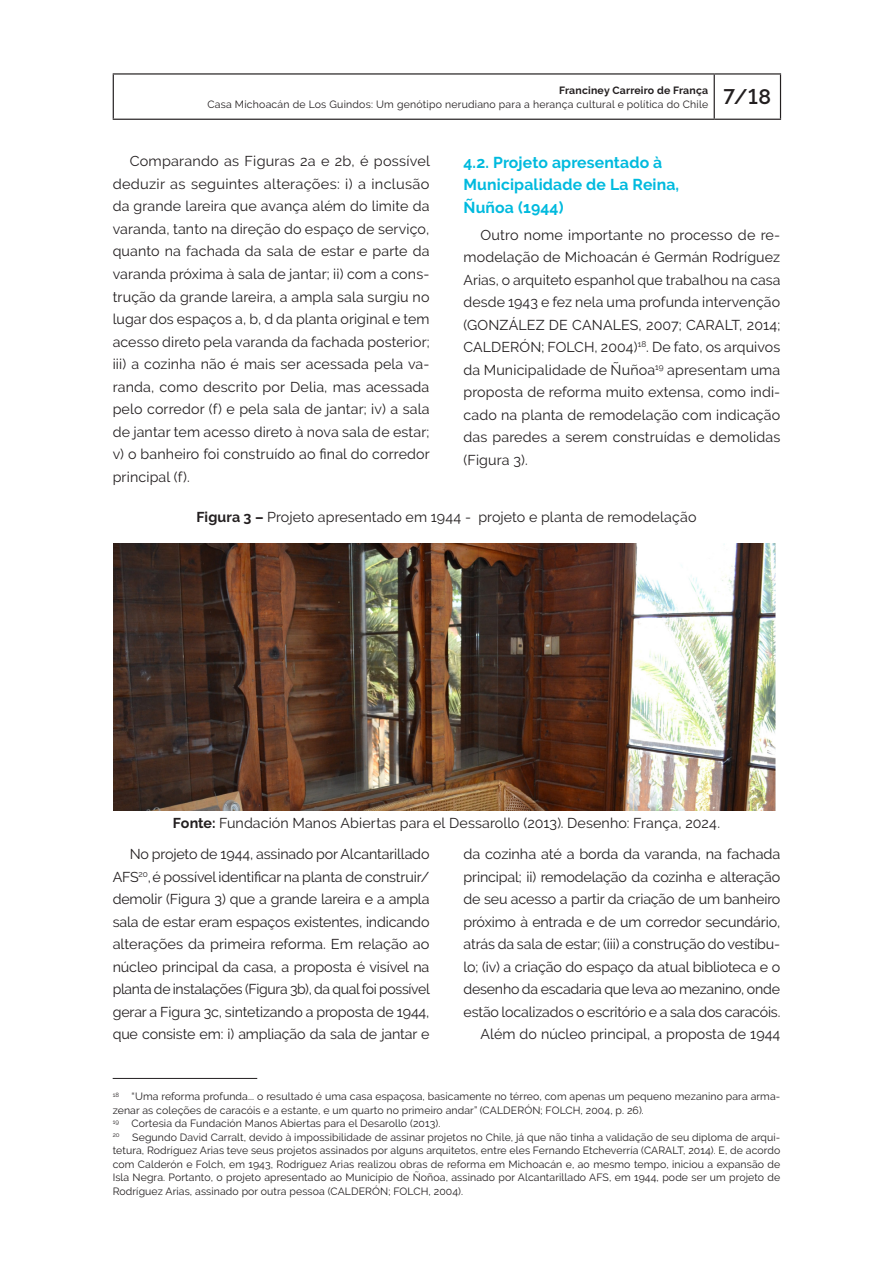
<style>
.page{position:relative;width:893px;height:1263px;background:#fff}
.page>*{position:absolute;margin:0;border:0;box-sizing:border-box;transform-origin:0 0}
.Subtitulo{font:700 15.75px/22.5px "Raleway";letter-spacing:.01em;color:#00bade}
.Miolo{font:14.25px/22.5px "Raleway";color:#231f20;text-align:justify}
.Imagem_figura_transposta{font:14.25px "Raleway";letter-spacing:.005em;color:#231f20}
.Nota_rodape{font:10.5px/13.5px "Raleway";letter-spacing:.01em;color:#231f20}
.s1{font-weight:700}
</style>
<div class="page">
<hr style="left:714px;top:75px;width:1px;height:44px;background:#231f20">
<hr style="left:113px;top:73px;width:601px;height:2px;background:#231f20">
<hr style="left:113px;top:75px;width:1px;height:44px;background:#231f20">
<hr style="left:714px;top:73px;width:67px;height:2px;background:#231f20">
<hr style="left:780px;top:75px;width:1px;height:44px;background:#231f20">
<hr style="left:113px;top:119px;width:601px;height:1px;background:#231f20">
<hr style="left:714px;top:119px;width:67px;height:1px;background:#231f20">
<hr style="left:113px;top:1078px;width:144px;height:1px;background:#231f20">
<img style="left:113px;top:544px;width:663px;height:266px">
<p class="Nota_rodape" style="left:207px;top:84px;width:565px;text-indent:352px"><span class="s1">Franciney Carreiro de França<br></span>Casa Michoacán de Los Guindos: Um genótipo nerudiano para a herança cultural e política do Chile <sup>7/18</sup></p>
<p class="Miolo" style="left:113px;top:150px;width:319px;text-indent:17px">Comparando as Figuras 2a e 2b, é possível deduzir as seguintes alterações: i) a inclusão da grande lareira que avança além do limite da varanda, tanto na direção do espaço de serviço, quanto na fachada da sala de estar e parte da varanda próxima à sala de jantar; ii) com a cons&shy;trução da grande lareira, a ampla sala surgiu no lugar dos espaços a, b, d da planta original e tem acesso direto pela varanda da fachada posterior; iii) a cozinha não é mais ser acessada pela va&shy;randa, como descrito por Delia, mas acessada pelo corredor (f) e pela sala de jantar; iv) a sala de jantar tem acesso direto à nova sala de estar; v) o banheiro foi construído ao final do corredor principal (f).</p>
<p class="Subtitulo" style="left:463px;top:151px;width:217px">4.2. Projeto apresentado à<br>Municipalidade de La Reina,<br>Ñuñoa (1944)</p>
<p class="Miolo" style="left:463px;top:223px;width:318px;text-indent:17px">Outro nome importante no processo de re&shy;modelação de Michoacán é Germán Rodríguez Arias, o arquiteto espanhol que trabalhou na casa desde 1943 e fez nela uma profunda intervenção (GONZÁLEZ DE CANALES, 2007; CARALT, 2014; CALDERÓN; FOLCH, 2004)<sup>18</sup>. De fato, os arquivos da Municipalidade de Ñuñoa<sup>19</sup> apresentam uma proposta de reforma muito extensa, como indi&shy;cado na planta de remodelação com indicação das paredes a serem construídas e demolidas (Figura 3).</p>
<p class="Imagem_figura_transposta" style="left:196px;top:509px;width:501px"><span class="s1">Figura 3 –</span> Projeto apresentado em 1944 - projeto e planta de remodelação</p>
<p class="Imagem_figura_transposta" style="left:173px;top:815px;width:549px"><span class="s1">Fonte:</span> Fundación Manos Abiertas para el Dessarollo (2013). Desenho: França, 2024.</p>
<p class="Miolo" style="left:113px;top:843px;width:319px;text-indent:17px">No projeto de 1944, assinado por Alcantarillado AFS<sup>20</sup>,é possível identificar na planta de construir/ demolir (Figura 3) que a grande lareira e a ampla sala de estar eram espaços existentes, indicando alterações da primeira reforma. Em relação ao núcleo principal da casa, a proposta é visível na planta de instalações (Figura 3b), da qual foi possível gerar a Figura 3c, sintetizando a proposta de 1944, que consiste em: i) ampliação da sala de jantar e</p>
<p class="Miolo" style="left:463px;top:843px;width:318px">da cozinha até a borda da varanda, na fachada principal; ii) remodelação da cozinha e alteração de seu acesso a partir da criação de um banheiro próximo à entrada e de um corredor secundário, atrás da sala de estar; (iii) a construção do vestíbu&shy;lo; (iv) a criação do espaço da atual biblioteca e o desenho da escadaria que leva ao mezanino, onde estão localizados o escritório e a sala dos caracóis.</p>
<p class="Miolo" style="left:480px;top:1023px;width:301px">Além do núcleo principal, a proposta de 1944</p>
<p class="Nota_rodape" style="left:113px;top:1090px;width:669px"><sup>18</sup> “Uma reforma profunda... o resultado é uma casa espaçosa, basicamente no térreo, com apenas um pequeno mezanino para arma&shy;zenar as coleções de caracóis e a estante, e um quarto no primeiro andar” (CALDERÓN; FOLCH, 2004, p. 26).</p>
<p class="Nota_rodape" style="left:113px;top:1117px;width:329px"><sup>19</sup> Cortesia da Fundación Manos Abiertas para el Desarollo (2013).</p>
<p class="Nota_rodape" style="left:113px;top:1130px;width:669px;text-align:justify"><sup>20</sup> Segundo David Carralt, devido à impossibilidade de assinar projetos no Chile, já que não tinha a validação de seu diploma de arqui&shy;tetura, Rodríguez Arias teve seus projetos assinados por alguns arquitetos, entre eles Fernando Etcheverría (CARALT, 2014). E, de acordo com Calderón e Folch, em 1943, Rodríguez Arias realizou obras de reforma em Michoacán e, ao mesmo tempo, iniciou a expansão de Isla Negra. Portanto, o projeto apresentado ao Município de Ñoñoa, assinado por Alcantarillado AFS, em 1944, pode ser um projeto de Rodríguez Arias, assinado por outra pessoa (CALDERÓN; FOLCH, 2004).</p>
</div>
